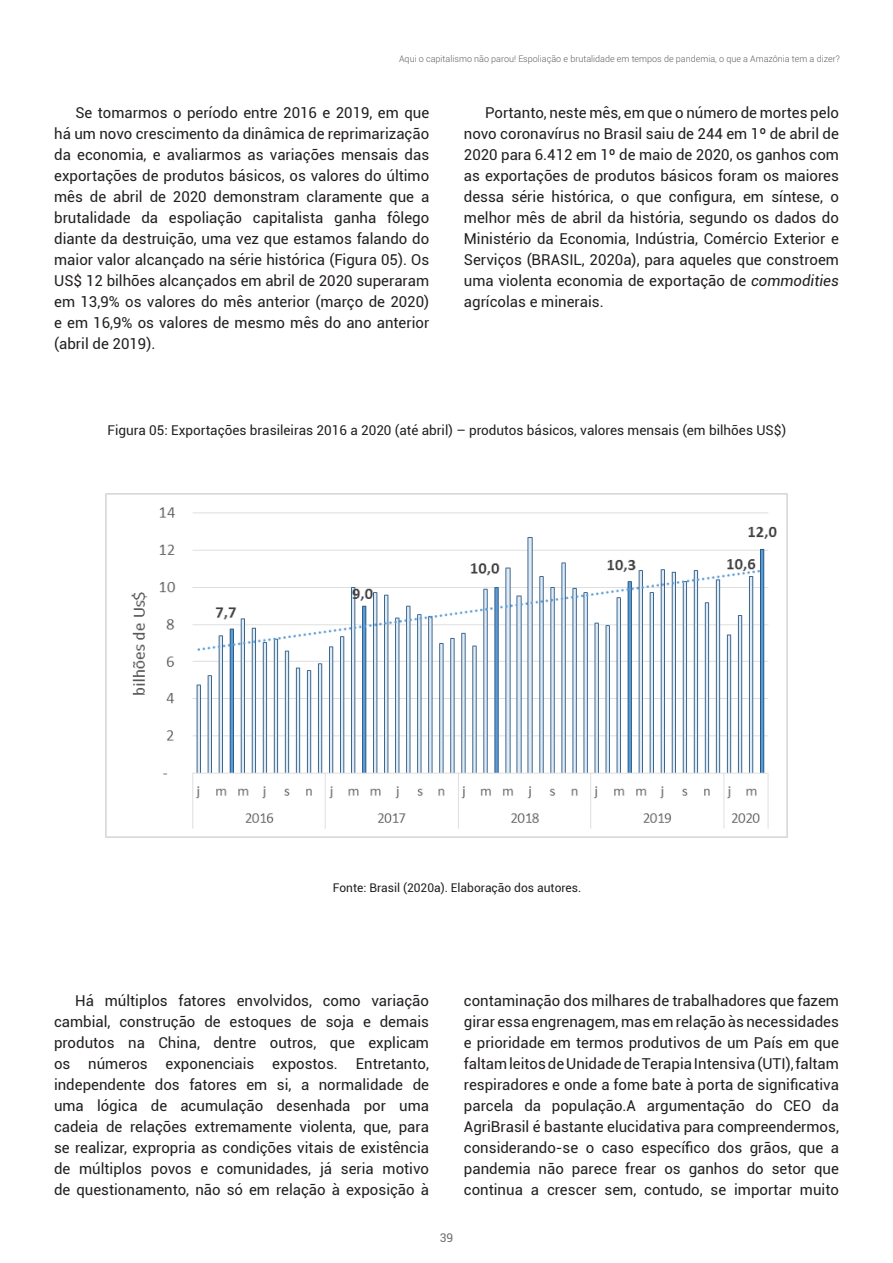
<style>
.page{position:relative;width:893px;height:1263px;background:#fff}
.page>*{position:absolute;margin:0;border:0;box-sizing:border-box;transform-origin:0 0}
.t1{font:15px/21px "Roboto";color:#231f20;text-align:justify}
.t2{font:13.5px "Roboto";color:#231f20}
.t3{font:12px "Roboto";color:#231f20}
.t4{font:12px "Roboto";color:#6c6d70}
.t5{font:300 9px "Roboto";color:#5f5f62}
.s1{font-style:italic}
</style>
<div class="page">
<img style="left:106px;top:493px;width:681px;height:345px">
<p class="t5" style="left:399px;top:52px;width:442px">Aqui o capitalismo não parou! Espoliação e brutalidade em tempos de pandemia, o que a Amazônia tem a dizer?</p>
<p class="t1" style="left:54px;top:101px;width:377px;text-indent:21px">Se tomarmos o período entre 2016 e 2019, em que há um novo crescimento da dinâmica de reprimarização da economia, e avaliarmos as variações mensais das exportações de produtos básicos, os valores do último mês de abril de 2020 demonstram claramente que a brutalidade da espoliação capitalista ganha fôlego diante da destruição, uma vez que estamos falando do maior valor alcançado na série histórica (Figura 05). Os US$ 12 bilhões alcançados em abril de 2020 superaram em 13,9% os valores do mês anterior (março de 2020) e em 16,9% os valores de mesmo mês do ano anterior (abril de 2019).</p>
<p class="t1" style="left:464px;top:101px;width:377px;text-indent:21px">Portanto, neste mês, em que o número de mortes pelo novo coronavírus no Brasil saiu de 244 em 1º de abril de 2020 para 6.412 em 1º de maio de 2020, os ganhos com as exportações de produtos básicos foram os maiores dessa série histórica, o que configura, em síntese, o melhor mês de abril da história, segundo os dados do Ministério da Economia, Indústria, Comércio Exterior e Serviços (BRASIL, 2020a), para aqueles que constroem uma violenta economia de exportação de <span class="s1">commodities </span>agrícolas e minerais.</p>
<p class="t2" style="left:108px;top:421px;width:680px">Figura 05: Exportações brasileiras 2016 a 2020 (até abril) – produtos básicos, valores mensais (em bilhões US$)</p>
<p class="t3" style="left:333px;top:879px;width:250px">Fonte: Brasil (2020a). Elaboração dos autores.</p>
<p class="t1" style="left:54px;top:990px;width:377px;text-indent:21px">Há múltiplos fatores envolvidos, como variação cambial, construção de estoques de soja e demais produtos na China, dentre outros, que explicam os números exponenciais expostos. Entretanto, independente dos fatores em si, a normalidade de uma lógica de acumulação desenhada por uma cadeia de relações extremamente violenta, que, para se realizar, expropria as condições vitais de existência de múltiplos povos e comunidades, já seria motivo de questionamento, não só em relação à exposição à</p>
<p class="t1" style="left:464px;top:990px;width:377px">contaminação dos milhares de trabalhadores que fazem girar essa engrenagem, mas em relação às necessidades e prioridade em termos produtivos de um País em que faltam leitos de Unidade de Terapia Intensiva (UTI), faltam respiradores e onde a fome bate à porta de significativa parcela da população.A argumentação do CEO da AgriBrasil é bastante elucidativa para compreendermos, considerando-se o caso específico dos grãos, que a pandemia não parece frear os ganhos do setor que continua a crescer sem, contudo, se importar muito</p>
<p class="t4" style="left:440px;top:1229px;width:15px">39</p>
</div>
